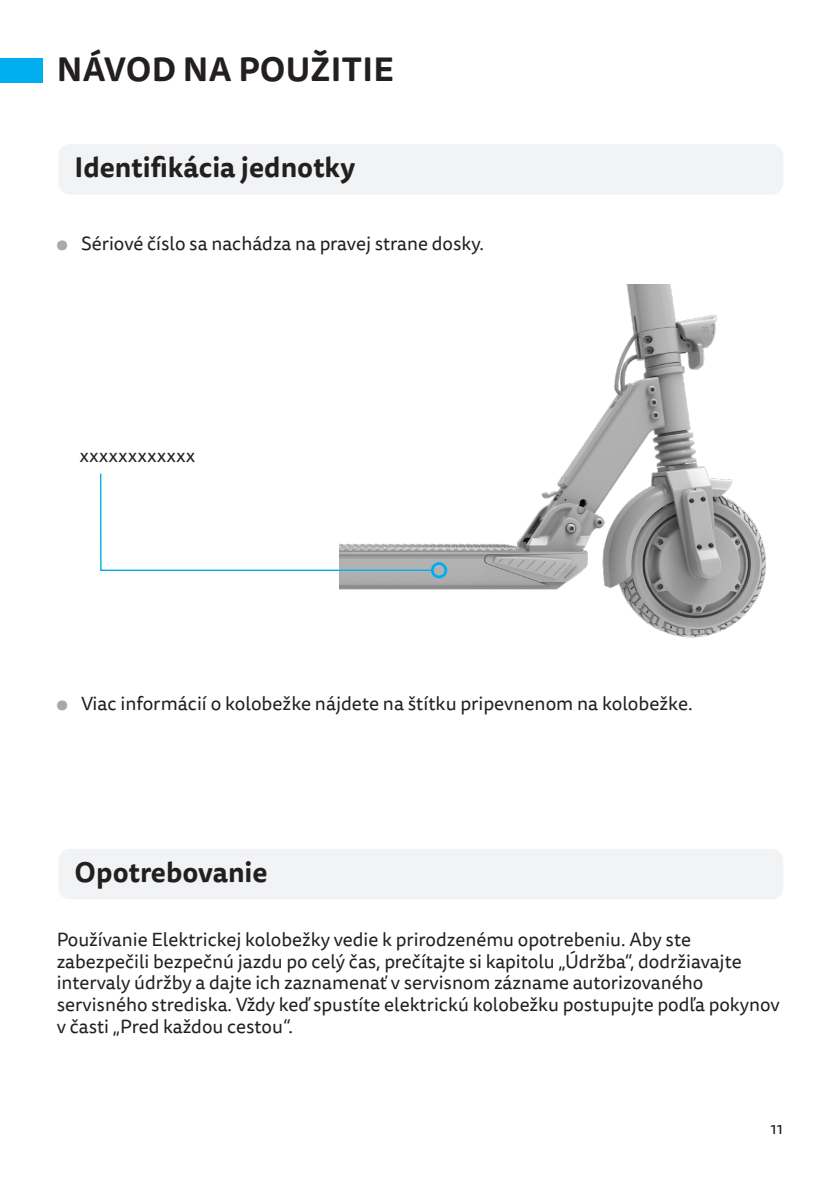
<style>
.page{position:relative;width:840px;height:1191px;background:#fff}
.page>*{position:absolute;margin:0;border:0;box-sizing:border-box;transform-origin:0 0}
.Chapter{font:700 33px "Tisa Sans Pro";letter-spacing:.01em;color:#231f20}
.Subtitle{font:700 27.6px "Tisa Sans Pro";color:#231f20}
.Normal_text{font:19px/21.6px "Tisa Sans Pro";color:#231f20}
.t1{font:16.6px "Tisa Sans Pro";color:#231f20}
.s1{color:#a8a9ad}
</style>
<div class="page">
<div style="left:0;top:59px;width:43px;height:24px;background:#00aeef"></div>
<div style="left:58px;top:144px;width:724px;height:50px;background:#f2f3f4;border-radius:12px"></div>
<div style="left:58px;top:849px;width:724px;height:50px;background:#f2f3f4;border-radius:12px"></div>
<img style="left:340px;top:285px;width:426px;height:353px">
<div style="left:431px;top:562px;width:16px;height:16px;border:3px solid #00aeef;border-radius:50%"></div>
<svg style="left:100px;top:472px;width:334px;height:99px"></svg>
<p class="Chapter" style="left:57px;top:45px;width:338px">NÁVOD NA POUŽITIE</p>
<p class="Subtitle" style="left:74px;top:147px;width:282px">Identifikácia jednotky</p>
<p class="Normal_text" style="left:57px;top:233px;width:428px"><span class="s1">●</span> Sériové číslo sa nachádza na pravej strane dosky.</p>
<p class="Normal_text" style="left:79px;top:445px;width:117px">xxxxxxxxxxxx</p>
<p class="Normal_text" style="left:57px;top:693px;width:637px"><span class="s1">●</span> Viac informácií o kolobežke nájdete na štítku pripevnenom na kolobežke.</p>
<p class="Subtitle" style="left:74px;top:851px;width:195px">Opotrebovanie</p>
<p class="Normal_text" style="left:57px;top:929px;width:724px">Používanie Elektrickej kolobežky vedie k prirodzenému opotrebeniu. Aby ste zabezpečili bezpečnú jazdu po celý čas, prečítajte si kapitolu „Údržba“, dodržiavajte intervaly údržby a dajte ich zaznamenať v servisnom zázname autorizovaného servisného strediska. Vždy keď spustíte elektrickú kolobežku postupujte podľa pokynov v časti „Pred každou cestou“.</p>
<p class="t1" style="left:770px;top:1116px;width:14px">11</p>
</div>
